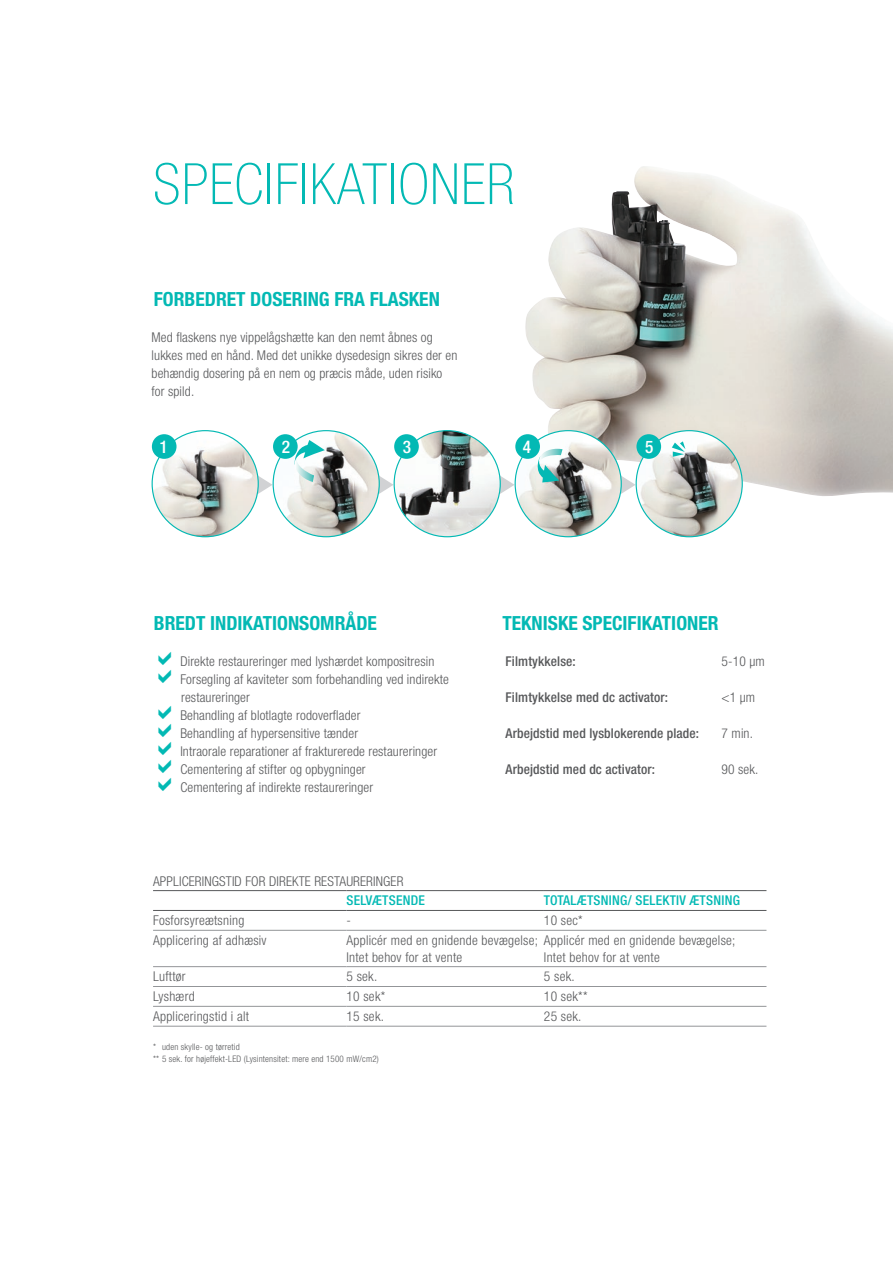
<style>
.page{position:relative;width:893px;height:1263px;background:#fff}
.page>*{position:absolute;margin:0;border:0;box-sizing:border-box;transform-origin:0 0}
.t1{font:100 condensed 57px "Helvetica Neue LT Std";letter-spacing:.02em;color:#03b9b4}
.t2{font:700 condensed 19.5px "Helvetica Neue LT Std";color:#03b9b4}
.t3{font:500 condensed 17.4px "Helvetica Neue LT Std";color:#fff}
.t4{font:300 condensed 13.5px/18px "Helvetica Neue LT Std";letter-spacing:.01em;color:#57585a}
.t5{font:500 condensed 13.5px "Helvetica Neue LT Std";letter-spacing:.01em;color:#57585a}
.t6{font:500 condensed 13.5px "Helvetica Neue LT Std";letter-spacing:.02em;color:#03b9b4}
.t7{font:300 condensed 9px/12px "Helvetica Neue LT Std";letter-spacing:.02em;color:#57585a}
</style>
<div class="page">
<hr style="left:153px;top:930px;width:193px;height:1px;background:#939598">
<hr style="left:346px;top:930px;width:198px;height:1px;background:#939598">
<hr style="left:544px;top:930px;width:222px;height:1px;background:#939598">
<hr style="left:153px;top:966px;width:193px;height:1px;background:#939598">
<hr style="left:346px;top:966px;width:198px;height:1px;background:#939598">
<hr style="left:544px;top:966px;width:222px;height:1px;background:#939598">
<hr style="left:153px;top:986px;width:193px;height:1px;background:#939598">
<hr style="left:346px;top:986px;width:198px;height:1px;background:#939598">
<hr style="left:544px;top:986px;width:222px;height:1px;background:#939598">
<hr style="left:153px;top:1006px;width:193px;height:1px;background:#939598">
<hr style="left:346px;top:1006px;width:198px;height:1px;background:#939598">
<hr style="left:544px;top:1006px;width:222px;height:1px;background:#939598">
<hr style="left:153px;top:1026px;width:193px;height:1px;background:#939598">
<hr style="left:346px;top:1026px;width:198px;height:1px;background:#939598">
<hr style="left:544px;top:1026px;width:222px;height:1px;background:#939598">
<hr style="left:153px;top:890px;width:193px;height:1px;background:#57585a">
<hr style="left:346px;top:890px;width:198px;height:1px;background:#57585a">
<hr style="left:544px;top:890px;width:222px;height:1px;background:#57585a">
<hr style="left:153px;top:910px;width:193px;height:1px;background:#57585a">
<hr style="left:346px;top:910px;width:198px;height:1px;background:#57585a">
<hr style="left:544px;top:910px;width:222px;height:1px;background:#57585a">
<img style="left:525px;top:166px;width:368px;height:331px">
<svg style="left:258px;top:475px;width:15px;height:19px"></svg>
<svg style="left:379px;top:475px;width:15px;height:19px"></svg>
<svg style="left:500px;top:475px;width:15px;height:19px"></svg>
<svg style="left:621px;top:475px;width:15px;height:19px"></svg>
<img style="left:152px;top:431px;width:106px;height:106px;border-radius:53px">
<img style="left:273px;top:431px;width:106px;height:106px;border-radius:53px">
<img style="left:394px;top:431px;width:106px;height:106px;border-radius:53px">
<img style="left:515px;top:431px;width:106px;height:106px;border-radius:53px">
<img style="left:636px;top:431px;width:106px;height:106px;border-radius:53px">
<div style="left:152px;top:434px;width:25px;height:25px;background:#03b9b4;border-radius:50%"></div>
<div style="left:636px;top:434px;width:25px;height:25px;background:#03b9b4;border-radius:50%"></div>
<div style="left:273px;top:434px;width:25px;height:25px;background:#03b9b4;border-radius:50%"></div>
<div style="left:394px;top:434px;width:25px;height:25px;background:#03b9b4;border-radius:50%"></div>
<div style="left:515px;top:434px;width:25px;height:25px;background:#03b9b4;border-radius:50%"></div>
<svg style="left:672px;top:441px;width:13px;height:16px"></svg>
<svg style="left:293px;top:440px;width:32px;height:42px"></svg>
<svg style="left:537px;top:449px;width:25px;height:33px"></svg>
<h1 class="t1" style="left:153px;top:152px;width:363px">SPECIFIKATIONER</h1>
<h2 class="t2" style="left:154px;top:287px;width:287px">FORBEDRET DOSERING FRA FLASKEN</h2>
<p class="t4" style="left:152px;top:328px;width:307px">Med flaskens nye vippelågshætte kan den nemt åbnes og lukkes med en hånd. Med det unikke dysedesign sikres der en behændig dosering på en nem og præcis måde, uden risiko for spild.</p>
<p class="t3" style="left:159px;top:437px;width:10px">1</p>
<p class="t3" style="left:282px;top:437px;width:10px">2</p>
<p class="t3" style="left:403px;top:437px;width:10px">3</p>
<p class="t3" style="left:523px;top:437px;width:10px">4</p>
<p class="t3" style="left:645px;top:437px;width:10px">5</p>
<h2 class="t2" style="left:154px;top:611px;width:225px">BREDT INDIKATIONSOMRÅDE</h2>
<h2 class="t2" style="left:502px;top:611px;width:218px">TEKNISKE SPECIFIKATIONER</h2>
<p class="t4" style="left:180px;top:652px;width:270px">Direkte restaureringer med lyshærdet kompositresin Forsegling af kaviteter som forbehandling ved indirekte restaureringer<br>Behandling af blotlagte rodoverflader<br>Behandling af hypersensitive tænder<br>Intraorale reparationer af frakturerede restaureringer Cementering af stifter og opbygninger<br>Cementering af indirekte restaureringer</p>
<p class="t5" style="left:506px;top:653px;width:72px">Filmtykkelse:</p>
<p class="t4" style="left:722px;top:652px;width:45px">5-10 µm</p>
<p class="t5" style="left:506px;top:689px;width:164px">Filmtykkelse med dc activator:</p>
<p class="t4" style="left:722px;top:688px;width:35px">&lt;1 μm</p>
<p class="t5" style="left:506px;top:725px;width:195px">Arbejdstid med lysblokerende plade:</p>
<p class="t4" style="left:722px;top:724px;width:33px">7 min.</p>
<p class="t5" style="left:506px;top:761px;width:151px">Arbejdstid med dc activator:</p>
<p class="t4" style="left:722px;top:760px;width:38px">90 sek.</p>
<p class="t4" style="left:153px;top:872px;width:252px">APPLICERINGSTID FOR DIREKTE RESTAURERINGER</p>
<p class="t6" style="left:346px;top:892px;width:80px">SELVÆTSENDE</p>
<p class="t6" style="left:544px;top:892px;width:198px">TOTALÆTSNING/ SELEKTIV ÆTSNING</p>
<p class="t4" style="left:153px;top:911px;width:93px">Fosforsyreætsning</p>
<p class="t4" style="left:346px;top:911px;width:6px">-</p>
<p class="t4" style="left:544px;top:911px;width:40px">10 sec*</p>
<p class="t4" style="left:153px;top:931px;width:115px">Applicering af adhæsiv</p>
<p class="t4" style="left:346px;top:932px;width:391px;line-height:16.5px">Applicér med en gnidende bevægelse; Applicér med en gnidende bevægelse;<br>Intet behov for at vente</p>
<p class="t4" style="left:544px;top:948px;width:117px">Intet behov for at vente</p>
<p class="t4" style="left:153px;top:967px;width:34px">Lufttør</p>
<p class="t4" style="left:346px;top:967px;width:32px">5 sek.</p>
<p class="t4" style="left:544px;top:967px;width:32px">5 sek.</p>
<p class="t4" style="left:153px;top:987px;width:43px">Lyshærd</p>
<p class="t4" style="left:346px;top:987px;width:40px">10 sek*</p>
<p class="t4" style="left:544px;top:987px;width:45px">10 sek**</p>
<p class="t4" style="left:153px;top:1007px;width:98px">Appliceringstid i alt</p>
<p class="t4" style="left:346px;top:1007px;width:39px">15 sek.</p>
<p class="t4" style="left:544px;top:1007px;width:39px">25 sek.</p>
<p class="t7" style="left:153px;top:1040px;width:227px">* uden skylle- og tørretid<br>** 5 sek. for højeffekt-LED (Lysintensitet: mere end 1500 mW/cm2)</p>
</div>
